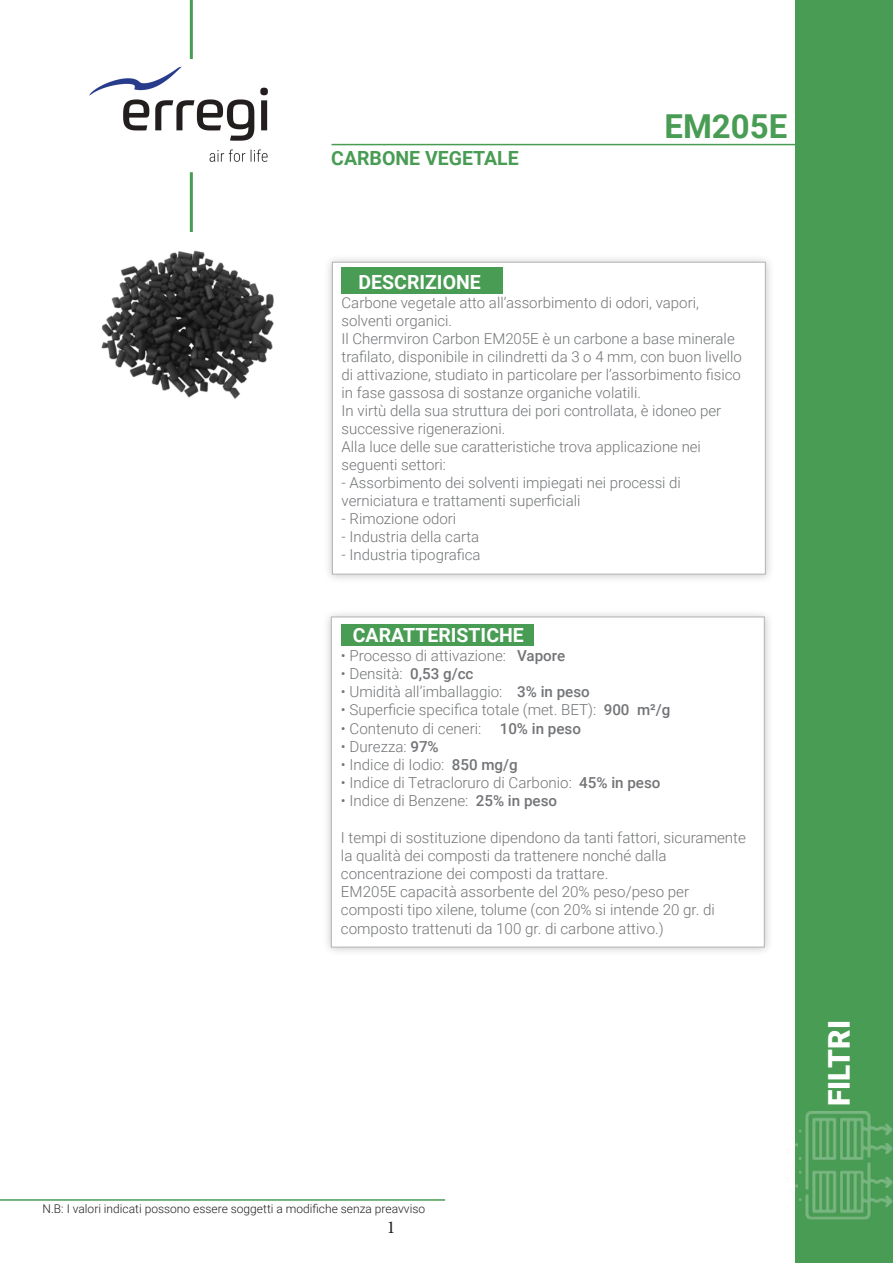
<style>
.page{position:relative;width:893px;height:1263px;background:#fff}
.page>*{position:absolute;margin:0;border:0;box-sizing:border-box;transform-origin:0 0}
.t1{font:700 33px "Roboto";color:#499c54}
.t2{font:900 30px "Roboto";color:#fff}
.t3{font:700 19.5px "Roboto";color:#fff}
.t4{font:700 19.5px "Roboto";color:#499c54}
.t5{font:18px "Minion Pro";color:#231f20}
.t6{font:300 15.15px/18.1px "Roboto";color:#727477}
.t7{font:300 15px/18px "Roboto";color:#727477}
.t8{font:300 12px "Roboto";color:#231f20}
.s1{font-weight:500}
</style>
<div class="page">
<div style="left:322px;top:608px;width:452px;height:349px;background:#231f20;opacity:.46"></div>
<div style="left:331px;top:617px;width:434px;height:330px;background:#fff"></div>
<div style="left:323px;top:253px;width:452px;height:331px;background:#231f20;opacity:.46"></div>
<div style="left:332px;top:262px;width:434px;height:312px;background:#fff"></div>
<div style="left:796px;top:0;width:97px;height:1263px;background:#499c54"></div>
<hr style="left:331px;top:144px;width:483px;height:1px;background:#499c54">
<hr style="left:190px;top:0;width:3px;height:59px;background:#499c54">
<hr style="left:190px;top:172px;width:3px;height:88px;background:#499c54">
<div style="left:341px;top:267px;width:161px;height:26px;background:#499c54"></div>
<div style="left:341px;top:624px;width:193px;height:22px;background:#499c54"></div>
<img style="left:101px;top:232px;width:173px;height:167px">
<hr style="left:0;top:1199px;width:445px;height:2px;background:#499c54">
<img style="left:89px;top:66px;width:179px;height:96px">
<img style="left:788px;top:1111px;width:105px;height:109px">
<p class="t4" style="left:331px;top:144px;width:189px">CARBONE VEGETALE</p>
<p class="t1" style="left:664px;top:103px;width:124px">EM205E</p>
<p class="t3" style="left:359px;top:268px;width:124px">DESCRIZIONE</p>
<p class="t7" style="left:342px;top:293px;width:359px">Carbone vegetale atto all’assorbimento di odori, vapori,</p>
<p class="t7" style="left:342px;top:311px;width:112px">solventi organici.</p>
<p class="t7" style="left:342px;top:329px;width:402px">Il Chermviron Carbon EM205E è un carbone a base minerale trafilato, disponibile in cilindretti da 3 o 4 mm, con buon livello di attivazione, studiato in particolare per l’assorbimento fisico in fase gassosa di sostanze organiche volatili.</p>
<p class="t7" style="left:342px;top:401px;width:381px">In virtù della sua struttura dei pori controllata, è idoneo per successive rigenerazioni.</p>
<p class="t7" style="left:342px;top:437px;width:361px">Alla luce delle sue caratteristiche trova applicazione nei</p>
<p class="t7" style="left:342px;top:455px;width:106px">seguenti settori:</p>
<p class="t7" style="left:342px;top:473px;width:341px">- Assorbimento dei solventi impiegati nei processi di</p>
<p class="t7" style="left:342px;top:491px;width:240px">verniciatura e trattamenti superficiali</p>
<p class="t7" style="left:342px;top:509px;width:116px">- Rimozione odori</p>
<p class="t7" style="left:342px;top:527px;width:139px">- Industria della carta</p>
<p class="t7" style="left:342px;top:545px;width:141px">- Industria tipografica</p>
<p class="t3" style="left:353px;top:621px;width:172px">CARATTERISTICHE</p>
<p class="t6" style="left:341px;top:646px;width:226px">• Processo di attivazione: <span class="s1">Vapore</span></p>
<p class="t6" style="left:341px;top:664px;width:134px">• Densità: <span class="s1">0,53 g/cc</span></p>
<p class="t6" style="left:341px;top:682px;width:250px">• Umidità all’imballaggio: <span class="s1">3% in peso</span></p>
<p class="t6" style="left:341px;top:700px;width:331px">• Superficie specifica totale (met. BET): <span class="s1">900 m²/g</span></p>
<p class="t6" style="left:341px;top:718px;width:242px">• Contenuto di ceneri: <span class="s1">10% in peso</span></p>
<p class="t6" style="left:341px;top:737px;width:99px">• Durezza: <span class="s1">97%</span></p>
<p class="t6" style="left:341px;top:755px;width:178px">• Indice di Iodio: <span class="s1">850 mg/g</span></p>
<p class="t6" style="left:341px;top:773px;width:321px">• Indice di Tetracloruro di Carbonio: <span class="s1">45% in peso</span></p>
<p class="t6" style="left:341px;top:791px;width:218px">• Indice di Benzene: <span class="s1">25% in peso</span></p>
<p class="t6" style="left:341px;top:828px;width:406px">I tempi di sostituzione dipendono da tanti fattori, sicuramente la qualità dei composti da trattenere nonché dalla</p>
<p class="t6" style="left:341px;top:864px;width:269px">concentrazione dei composti da trattare.</p>
<p class="t6" style="left:341px;top:882px;width:350px">EM205E capacità assorbente del 20% peso/peso per</p>
<p class="t6" style="left:341px;top:900px;width:375px">composti tipo xilene, tolume (con 20% si intende 20 gr. di composto trattenuti da 100 gr. di carbone attivo.)</p>
<p class="t8" style="left:43px;top:1200px;width:384px">N.B: I valori indicati possono essere soggetti a modifiche senza preavviso</p>
<p class="t5" style="left:387px;top:1215px;width:10px">1</p>
<p class="t2" style="left:818px;top:1106px;width:88px;rotate:-90deg">FILTRI</p>
</div>
